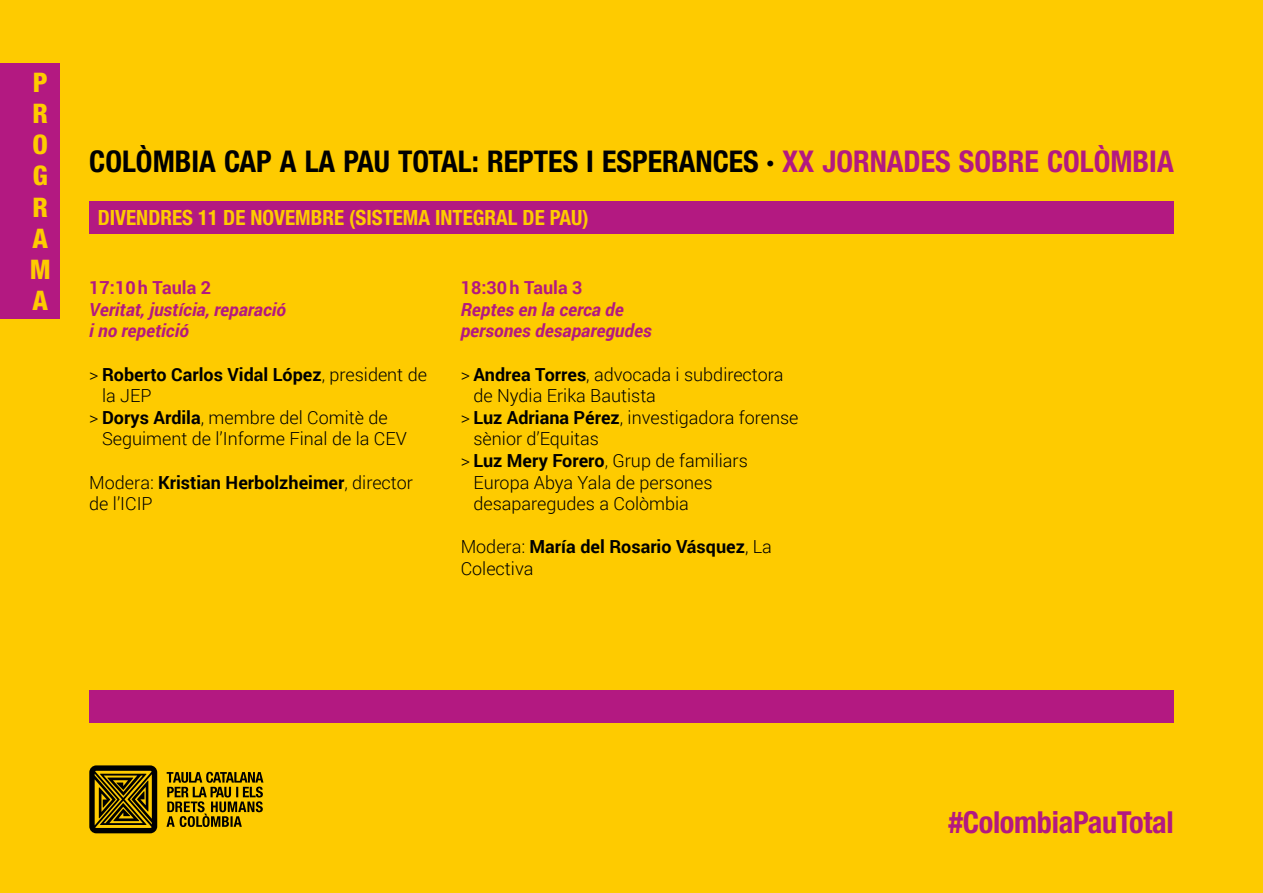
<style>
.page{position:relative;width:1263px;height:893px;background:#fecb00}
.page>*{position:absolute;margin:0;border:0;box-sizing:border-box;transform-origin:0 0}
.t1{font:700 condensed 30.3px "Helvetica Neue LT Std";letter-spacing:-.01em;color:#b31981}
.t2{font:700 condensed 30px "Helvetica Neue LT Std";color:#000}
.t3{font:800 condensed 27px/31px "Helvetica Neue LT Std";color:#fecb00;text-align:justify}
.t4{font:700 condensed 21px "Helvetica Neue LT Std";color:#fecb00}
.t5{font:300 18px/21.6px "Roboto";color:#000}
.t6{font:700 18px/21.6px "Roboto";color:#000}
.t7{font:italic 700 18px/21.6px "Roboto";color:#b31981}
.t8{font:700 18px "Roboto";color:#b31981}
.s1{color:#b31981}
.s2{font-weight:300}
.s3{font-weight:700}
</style>
<div class="page">
<div style="left:0;top:64px;width:34px;height:255px;background:#b31981"></div>
<div style="left:21px;top:64px;width:39px;height:255px;background:#b31981"></div>
<div style="left:89px;top:691px;width:1085px;height:32px;background:#b31981"></div>
<div style="left:89px;top:202px;width:1085px;height:32px;background:#b31981"></div>
<svg style="left:89px;top:765px;width:174px;height:68px"></svg>
<h3 class="t3" style="left:30px;top:67px;width:23px">P R O G R A M A</h3>
<h2 class="t2" style="left:89px;top:143px;width:1086px">COLÒMBIA CAP A LA PAU TOTAL: REPTES I ESPERANCES · <span class="s1">XX JORNADES SOBRE COLÒMBIA</span></h2>
<p class="t4" style="left:98px;top:205px;width:492px">DIVENDRES 11 DE NOVEMBRE (SISTEMA INTEGRAL DE PAU)</p>
<p class="t8" style="left:89px;top:275px;width:123px">17:10h Taula 2</p>
<p class="t7" style="left:89px;top:298px;width:198px">Veritat, justícia, reparació i no repetició</p>
<p class="t6" style="left:89px;top:363px;width:339px"><span class="s2">&gt;</span> Roberto Carlos Vidal López<span class="s2">, president de</span></p>
<p class="t5" style="left:102px;top:384px;width:51px">la JEP</p>
<p class="t5" style="left:89px;top:406px;width:300px">&gt; <span class="s3">Dorys Ardila</span>, membre del Comitè de</p>
<p class="t5" style="left:102px;top:428px;width:306px">Seguiment de l’Informe Final de la CEV</p>
<p class="t5" style="left:89px;top:471px;width:325px">Modera: <span class="s3">Kristian Herbolzheimer</span>, director de l’ICIP</p>
<p class="t8" style="left:461px;top:275px;width:123px">18:30h Taula 3</p>
<p class="t7" style="left:461px;top:298px;width:193px">Reptes en la cerca de persones desaparegudes</p>
<p class="t5" style="left:461px;top:363px;width:324px">&gt; <span class="s3">Andrea Torres</span>, advocada i subdirectora</p>
<p class="t5" style="left:473px;top:384px;width:184px">de Nydia Erika Bautista</p>
<p class="t5" style="left:461px;top:406px;width:339px">&gt; <span class="s3">Luz Adriana Pérez</span>, investigadora forense</p>
<p class="t5" style="left:473px;top:428px;width:127px">sènior d’Equitas</p>
<p class="t5" style="left:461px;top:449px;width:289px">&gt; <span class="s3">Luz Mery Forero</span>, Grup de familiars</p>
<p class="t5" style="left:473px;top:471px;width:241px">Europa Abya Yala de persones</p>
<p class="t5" style="left:473px;top:492px;width:217px">desaparegudes a Colòmbia</p>
<p class="t6" style="left:461px;top:535px;width:313px"><span class="s2">Modera:</span> María del Rosario Vásquez<span class="s2">, La<br>Colectiva</span></p>
<h1 class="t1" style="left:948px;top:804px;width:227px">#ColombiaPauTotal</h1>
</div>
